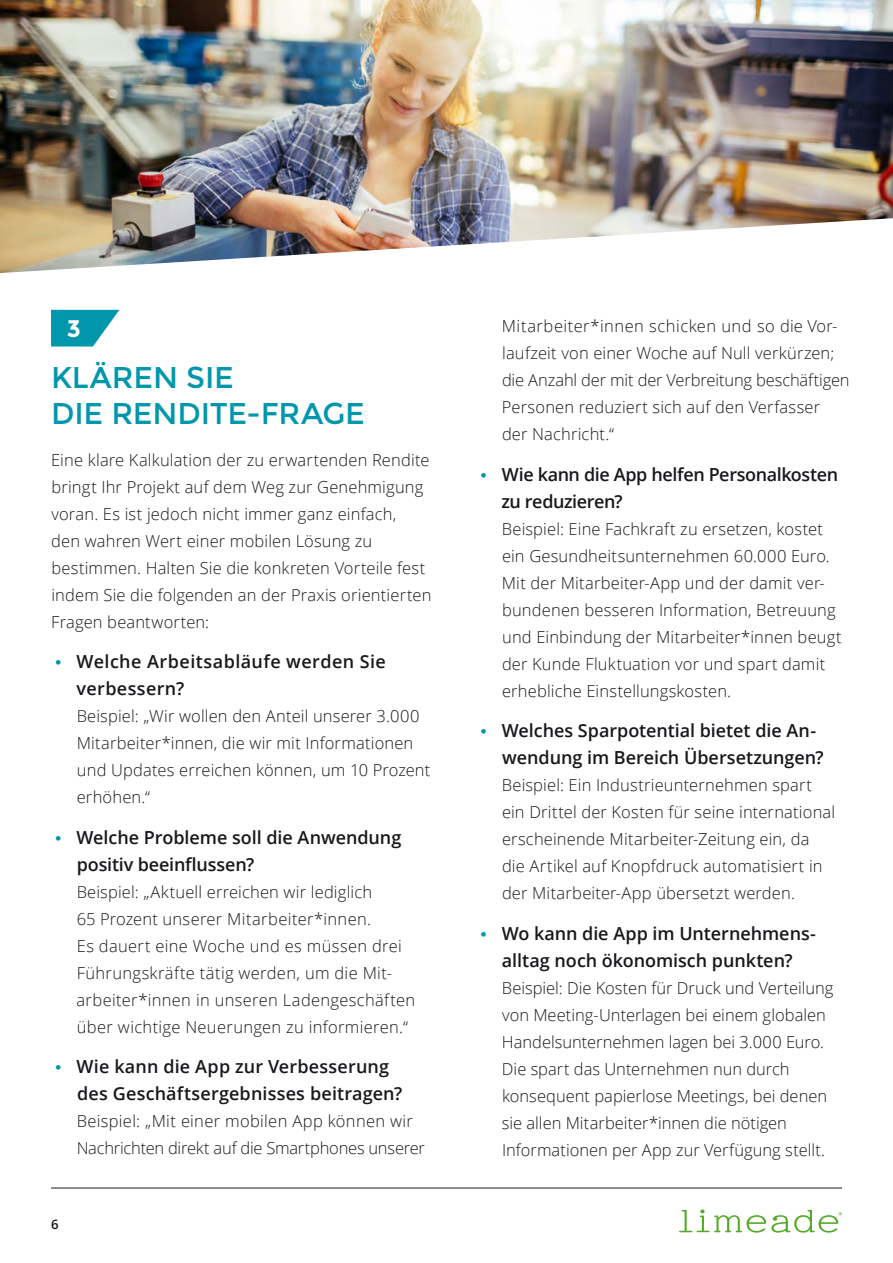
<style>
.page{position:relative;width:893px;height:1263px;background:#fff}
.page>*{position:absolute;margin:0;border:0;box-sizing:border-box;transform-origin:0 0}
.t1{font:30px/36px "Montserrat";letter-spacing:-.005em;color:#0097ac}
.t2{font:700 24px "Montserrat";color:#fff}
.t3{font:600 18px/27px "Open Sans";color:#1a171c}
.t4{font:600 18px/27px "Open Sans";letter-spacing:-.025em;color:#1a171c}
.t5{font:600 18px/27px "Open Sans";letter-spacing:.025em;color:#1a171c}
.t6{font:300 16.5px/27px "Open Sans";letter-spacing:.01em;color:#1a171c}
.t7{font:600 13.2px "Open Sans";color:#1a171c}
.s1{font-family:"Montserrat";font-weight:400;color:#0097ac}
</style>
<div class="page">
<svg style="left:679px;top:1209px;width:163px;height:23px"></svg>
<hr style="left:51px;top:1188px;width:791px;height:1px;background:#1a171c">
<svg style="left:51px;top:310px;width:68px;height:36px"></svg>
<img style="left:0;top:0;width:893px;height:273px">
<h2 class="t2" style="left:67px;top:315px;width:16px">3</h2>
<h1 class="t1" style="left:51px;top:359px;width:315px">KLÄREN SIE<br>DIE RENDITE-FRAGE</h1>
<p class="t6" style="left:51px;top:448px;width:382px">Eine klare Kalkulation der zu erwartenden Rendite bringt Ihr Projekt auf dem Weg zur Genehmigung voran. Es ist jedoch nicht immer ganz einfach,<br>den wahren Wert einer mobilen Lösung zu bestimmen. Halten Sie die konkreten Vorteile fest indem Sie die folgenden an der Praxis orientierten Fragen beantworten:</p>
<p class="t5" style="left:77px;top:650px;width:311px;text-indent:-22px"><span class="s1">•</span> Welche Arbeitsabläufe werden Sie verbessern?</p>
<p class="t6" style="left:77px;top:704px;width:355px">Beispiel: „Wir wollen den Anteil unserer 3.000<br>Mitarbeiter*innen, die wir mit Informationen und Updates erreichen können, um 10 Prozent erhöhen.“</p>
<p class="t3" style="left:77px;top:825px;width:326px;text-indent:-22px"><span class="s1">•</span> Welche Probleme soll die Anwendung positiv beeinflussen?</p>
<p class="t6" style="left:77px;top:880px;width:340px">Beispiel: „Aktuell erreichen wir lediglich<br>65 Prozent unserer Mitarbeiter*innen.<br>Es dauert eine Woche und es müssen drei Führungskräfte tätig werden, um die Mit&shy;arbeiter*innen in unseren Ladengeschäften über wichtige Neuerungen zu informieren.“</p>
<p class="t3" style="left:77px;top:1055px;width:327px;text-indent:-23px"><span class="s1">•</span> Wie kann die App zur Verbesserung des Geschäftsergebnisses beitragen?</p>
<p class="t6" style="left:77px;top:1109px;width:350px">Beispiel: „Mit einer mobilen App können wir<br>Nachrichten direkt auf die Smartphones unserer</p>
<p class="t7" style="left:51px;top:1219px;width:9px">6</p>
<p class="t6" style="left:502px;top:314px;width:349px">Mitarbeiter*innen schicken und so die Vor&shy;laufzeit von einer Woche auf Null verkürzen; die Anzahl der mit der Verbreitung beschäftigen Personen reduziert sich auf den Verfasser der Nachricht.“</p>
<p class="t4" style="left:501px;top:462px;width:338px;text-indent:-22px"><span class="s1">•</span> Wie kann die App helfen Personalkosten zu reduzieren?</p>
<p class="t6" style="left:502px;top:517px;width:341px">Beispiel: Eine Fachkraft zu ersetzen, kostet ein Gesundheitsunternehmen 60.000 Euro.<br>Mit der Mitarbeiter-App und der damit ver&shy;bundenen besseren Information, Betreuung und Einbindung der Mitarbeiter*innen beugt der Kunde Fluktuation vor und spart damit erhebliche Einstellungskosten.</p>
<p class="t3" style="left:502px;top:719px;width:323px;text-indent:-22px"><span class="s1">•</span> Welches Sparpotential bietet die An&shy;wendung im Bereich Übersetzungen?</p>
<p class="t6" style="left:502px;top:773px;width:335px">Beispiel: Ein Industrieunternehmen spart ein Drittel der Kosten für seine international erscheinende Mitarbeiter-Zeitung ein, da die Artikel auf Knopfdruck automatisiert in der Mitarbeiter-App übersetzt werden.</p>
<p class="t3" style="left:480px;top:921px;width:338px;text-align:center"><span class="s1">•</span> Wo kann die App im Unternehmens&shy;alltag noch ökonomisch punkten?</p>
<p class="t6" style="left:502px;top:976px;width:333px">Beispiel: Die Kosten für Druck und Verteilung von Meeting-Unterlagen bei einem globalen Handelsunternehmen lagen bei 3.000 Euro.<br>Die spart das Unternehmen nun durch konsequent papierlose Meetings, bei denen sie allen Mitarbeiter*innen die nötigen Informationen per App zur Verfügung stellt.</p>
</div>
